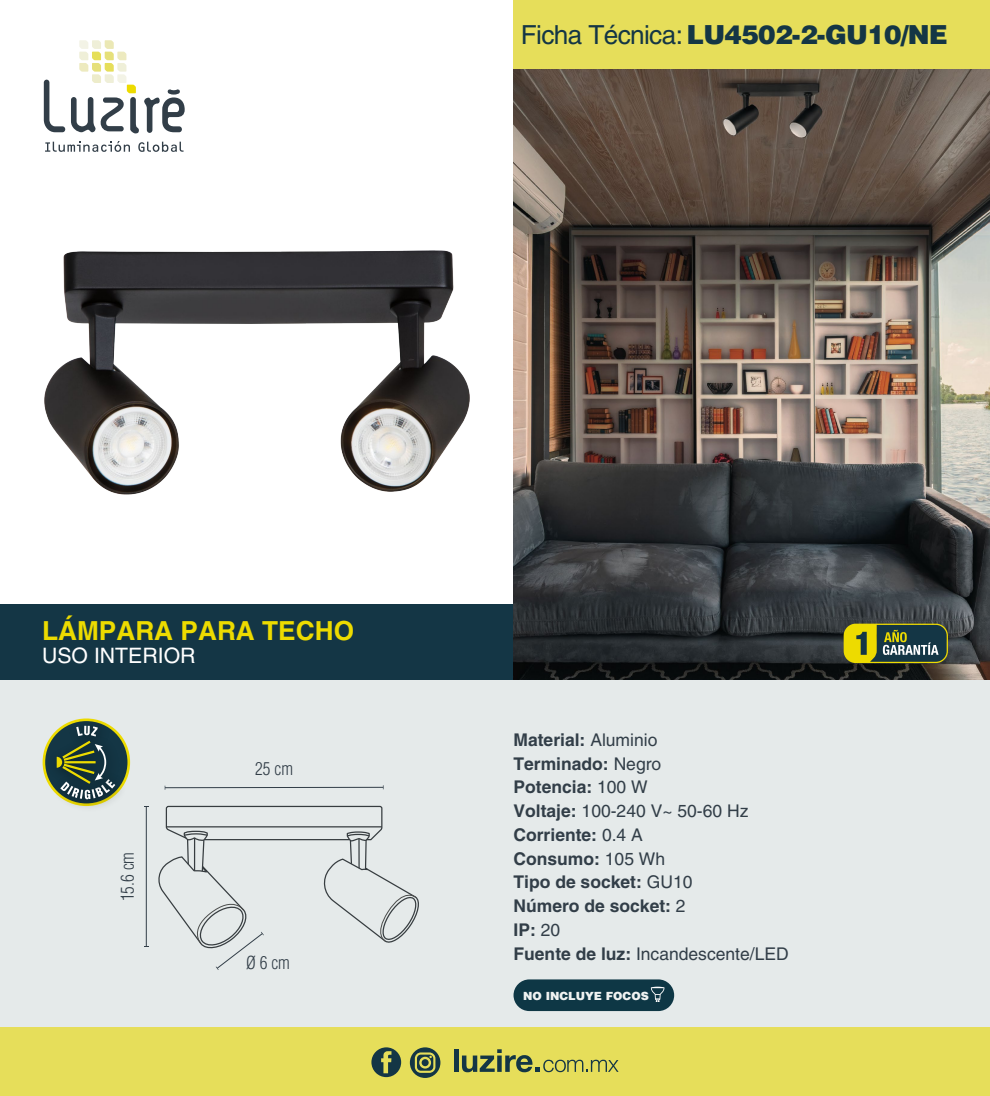
<style>
.page{position:relative;width:990px;height:1096px;background:#fff}
.page>*{position:absolute;margin:0;border:0;box-sizing:border-box;transform-origin:0 0}
.t1{font:900 26.25px "Helvetica LT Std";letter-spacing:-.025em;color:#143645}
.t2{font:700 26.25px "Helvetica LT Std";color:#eddb00}
.t3{font:21.25px "Helvetica LT Std";color:#fff}
.t4{font:700 17.5px/23.8px "Helvetica LT Std";color:#323e48}
.t5{font:300 condensed 17.5px "Helvetica LT Std";color:#323e48}
.t6{font:900 11.25px "Helvetica LT Std";color:#f0f3f2}
.s1{font-weight:400}
</style>
<div class="page">
<div style="left:0;top:679px;width:990px;height:416px;background:#e5eaea"></div>
<svg style="left:43px;top:718px;width:87px;height:88px"></svg>
<div style="left:0;top:1027px;width:990px;height:68px;background:#e6de5a"></div>
<hr style="left:454px;top:1049px;width:4px;height:22px;background:#143645">
<svg style="left:462px;top:1049px;width:157px;height:23px"></svg>
<svg style="left:371px;top:1047px;width:30px;height:29px"></svg>
<svg style="left:410px;top:1047px;width:30px;height:30px"></svg>
<div style="left:0;top:604px;width:514px;height:75px;background:#143645"></div>
<img style="left:514px;top:69px;width:476px;height:610px">
<img style="left:44px;top:250px;width:426px;height:244px">
<svg style="left:44px;top:80px;width:21px;height:52px"></svg>
<svg style="left:45px;top:141px;width:85px;height:11px"></svg>
<svg style="left:138px;top:142px;width:46px;height:10px"></svg>
<svg style="left:71px;top:40px;width:114px;height:93px"></svg>
<div style="left:514px;top:0;width:476px;height:69px;background:#e6de5a"></div>
<svg style="left:844px;top:623px;width:104px;height:40px;background:#6f7b3a"></svg>
<div style="left:514px;top:979px;width:160px;height:31px;background:#0e3745;border-radius:16px"></div>
<svg style="left:651px;top:986px;width:13px;height:15px"></svg>
<svg style="left:164px;top:785px;width:220px;height:4px"></svg>
<hr style="left:146px;top:806px;width:1px;height:140px;background:#323e48">
<svg style="left:158px;top:805px;width:261px;height:164px"></svg>
<h1 class="t1" style="left:521px;top:18px;width:429px"><span class="s1">Ficha Técnica:</span> LU4502-2-GU10/NE</h1>
<h1 class="t2" style="left:42px;top:615px;width:314px">LÁMPARA PARA TECHO</h1>
<p class="t3" style="left:42px;top:643px;width:155px">USO INTERIOR</p>
<p class="t5" style="left:117px;top:901px;width:51px;rotate:-90deg">15.6 cm</p>
<p class="t5" style="left:255px;top:757px;width:39px">25 cm</p>
<p class="t5" style="left:246px;top:951px;width:45px">Ø 6 cm</p>
<p class="t4" style="left:514px;top:727px;width:277px">Material: <span class="s1">Aluminio<br></span>Terminado: <span class="s1">Negro<br></span>Potencia: <span class="s1">100 W<br></span>Voltaje: <span class="s1">100-240 V~ 50-60 Hz<br></span>Corriente: <span class="s1">0.4 A<br></span>Consumo: <span class="s1">105 Wh<br></span>Tipo de socket: <span class="s1">GU10<br></span>Número de socket: <span class="s1">2<br></span>IP: <span class="s1">20<br></span>Fuente de luz: <span class="s1">Incandescente/LED</span></p>
<p class="t6" style="left:523px;top:988px;width:127px">NO INCLUYE FOCOS</p>
</div>
